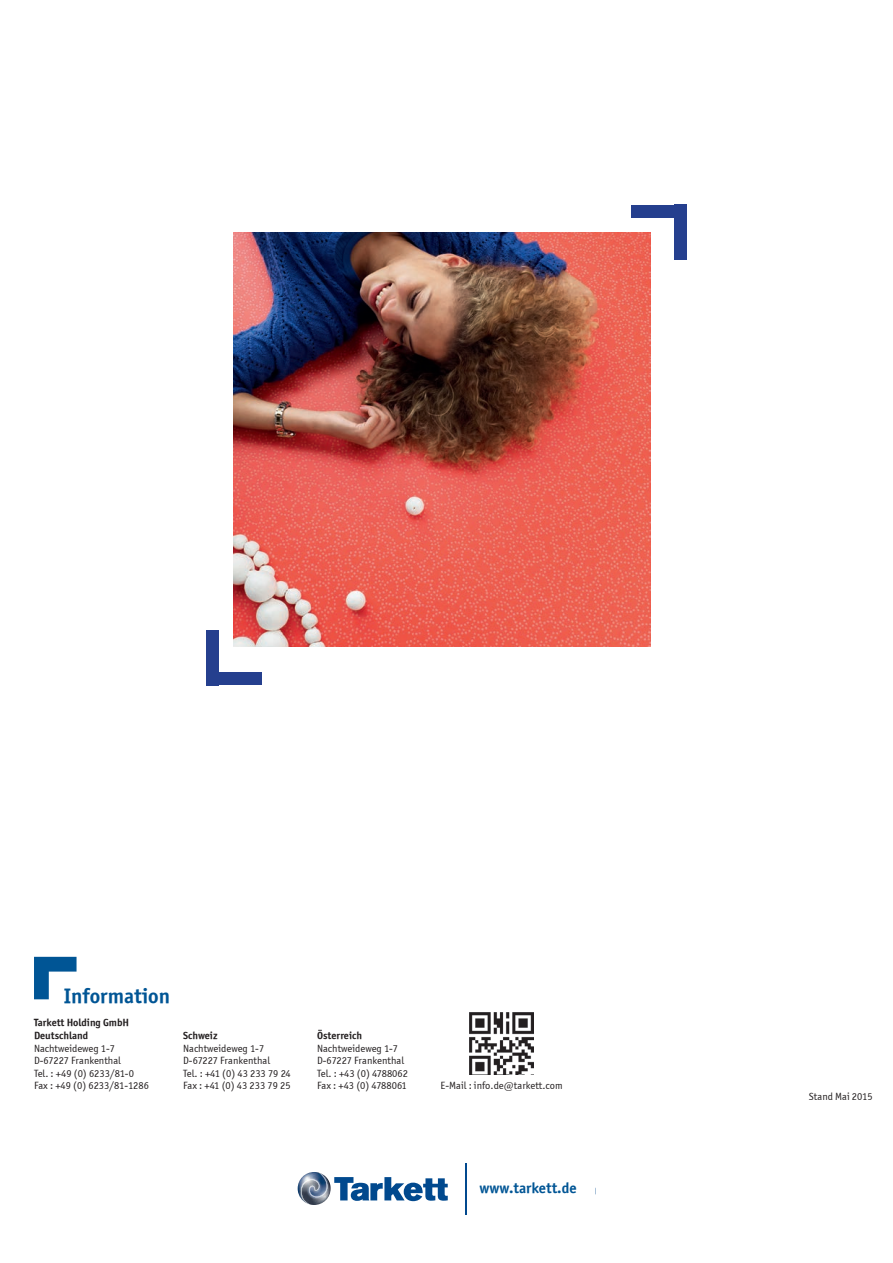
<style>
.page{position:relative;width:893px;height:1263px;background:#fff}
.page>*{position:absolute;margin:0;border:0;box-sizing:border-box;transform-origin:0 0}
.t1{font:21px "Officina Sans ITCTT Bold";color:#005595}
.t2{font:15px "Officina Sans ITCTT Bold";color:#005595}
.t3{font:10.5px/12.6px "Officina Sans ITCTT Book";color:#231f20}
.t4{font:10.5px/12.6px "Officina Sans ITCTT Bold";color:#231f20}
</style>
<div class="page">
<img style="left:298px;top:1172px;width:22px;height:26px">
<img style="left:301px;top:1173px;width:26px;height:31px">
<svg style="left:334px;top:1177px;width:114px;height:24px"></svg>
<hr style="left:465px;top:1163px;width:1px;height:51px;background:#01498e">
<svg style="left:34px;top:957px;width:43px;height:42px"></svg>
<img style="left:234px;top:232px;width:417px;height:414px">
<div style="left:631px;top:205px;width:56px;height:13px;background:#253f8e"></div>
<div style="left:674px;top:205px;width:13px;height:55px;background:#253f8e"></div>
<div style="left:206px;top:673px;width:55px;height:12px;background:#253f8e"></div>
<div style="left:206px;top:630px;width:13px;height:55px;background:#253f8e"></div>
<img style="left:470px;top:1013px;width:64px;height:61px">
<h1 class="t1" style="left:64px;top:983px;width:108px">Information</h1>
<p class="t4" style="left:34px;top:1016px;width:97px">Tarkett Holding GmbH<br>Deutschland</p>
<p class="t3" style="left:34px;top:1042px;width:116px">Nachtweideweg 1-7<br>D-67227 Frankenthal<br>Tel. : +49 (0) 6233/81-0<br>Fax : +49 (0) 6233/81-1286</p>
<p class="t4" style="left:183px;top:1029px;width:36px">Schweiz</p>
<p class="t3" style="left:183px;top:1042px;width:109px">Nachtweideweg 1-7<br>D-67227 Frankenthal<br>Tel. : +41 (0) 43 233 79 24<br>Fax : +41 (0) 43 233 79 25</p>
<p class="t4" style="left:317px;top:1029px;width:46px">Österreich</p>
<p class="t3" style="left:317px;top:1042px;width:92px">Nachtweideweg 1-7<br>D-67227 Frankenthal<br>Tel. : +43 (0) 4788062<br>Fax : +43 (0) 4788061</p>
<p class="t3" style="left:441px;top:1079px;width:124px">E-Mail : info.de@tarkett.com</p>
<h2 class="t2" style="left:479px;top:1179px;width:99px">www.tarkett.de</h2>
<p class="t3" style="left:809px;top:1090px;width:65px">Stand Mai 2015</p>
</div>
